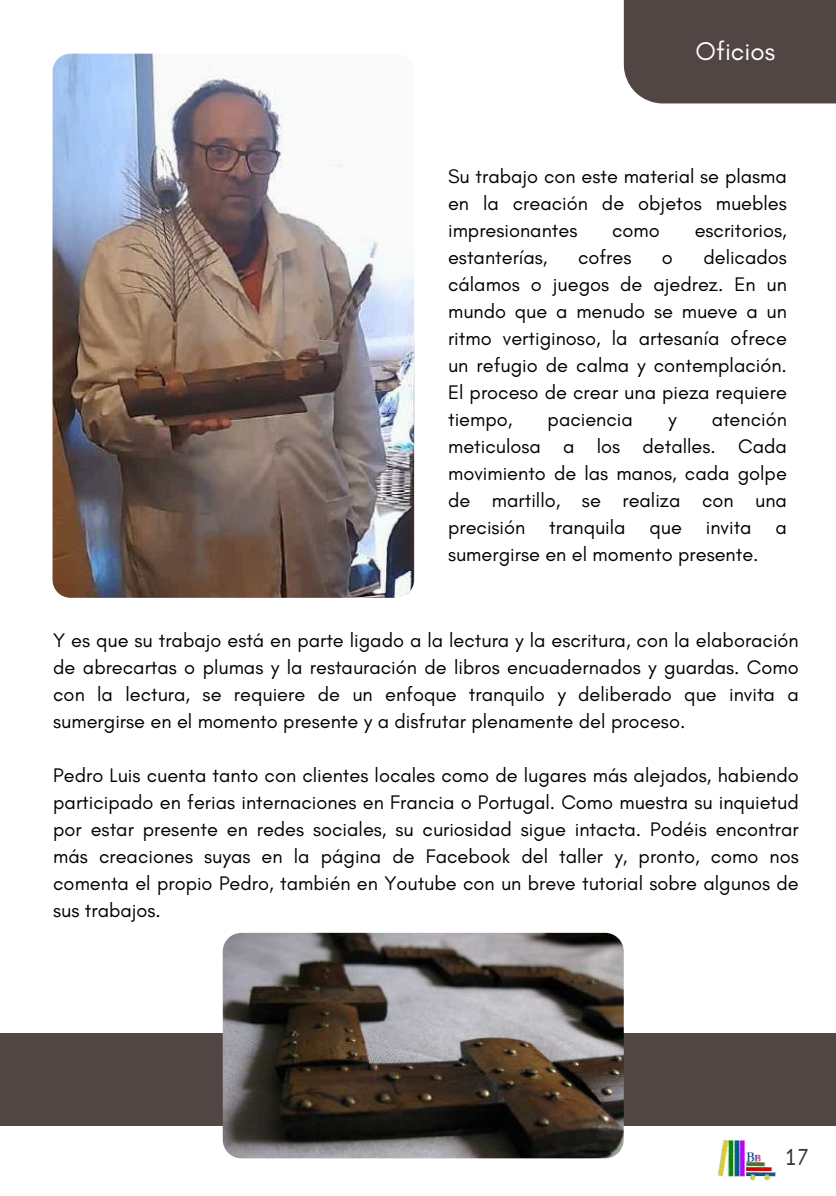
<style>
.page{position:relative;width:836px;height:1196px;background:#fff}
.page>*{position:absolute;margin:0;border:0;box-sizing:border-box;transform-origin:0 0}
.t1{font:38px "Computer says no";color:#373737}
.t2{font:26px "Glacial Indifference";color:#fff}
.t3{font:20px/27px "Glacial Indifference";color:#000;text-align:justify}
</style>
<div class="page">
<div style="left:0;top:1033px;width:836px;height:92px;background:#524644"></div>
<div style="left:623px;top:0;width:213px;height:103px;background:#524644"></div>
<img style="left:718px;top:1139px;width:57px;height:41px">
<img style="left:53px;top:54px;width:361px;height:543px">
<img style="left:223px;top:932px;width:400px;height:226px;border-radius:19px">
<h2 class="t2" style="left:695px;top:36px;width:81px">Oficios</h2>
<p class="t3" style="left:448px;top:163px;width:340px">Su trabajo con este material se plasma en la creación de objetos muebles impresionantes</p>
<p class="t3" style="left:612px;top:217px;width:49px">como</p>
<p class="t3" style="left:694px;top:217px;width:94px">escritorios,</p>
<p class="t3" style="left:448px;top:244px;width:340px;text-indent:255px">delicados cálamos o juegos de ajedrez. En un mundo que a menudo se mueve a un ritmo vertiginoso, la artesanía ofrece un refugio de calma y contemplación.<br>El proceso de crear una pieza requiere tiempo,</p>
<p class="t3" style="left:448px;top:244px;width:101px">estanterías,</p>
<p class="t3" style="left:578px;top:244px;width:55px">cofres</p>
<p class="t3" style="left:662px;top:244px;width:12px">o</p>
<p class="t3" style="left:448px;top:406px;width:340px;text-indent:263px">atención meticulosa a los detalles. Cada movimiento de las manos, cada golpe de martillo, se realiza con una precisión tranquila que invita a sumergirse en el momento presente.</p>
<p class="t3" style="left:547px;top:406px;width:87px">paciencia</p>
<p class="t3" style="left:668px;top:406px;width:10px">y</p>
<p class="t3" style="left:53px;top:626px;width:747px">Y es que su trabajo está en parte ligado a la lectura y la escritura, con la elaboración de abrecartas o plumas y la restauración de libros encuadernados y guardas. Como con la lectura, se requiere de un enfoque tranquilo y deliberado que invita a sumergirse en el momento presente y a disfrutar plenamente del proceso.</p>
<p class="t3" style="left:53px;top:761px;width:747px">Pedro Luis cuenta tanto con clientes locales como de lugares más alejados, habiendo participado en ferias internaciones en Francia o Portugal. Como muestra su inquietud por estar presente en redes sociales, su curiosidad sigue intacta. Podéis encontrar más creaciones suyas en la página de Facebook del taller y, pronto, como nos comenta el propio Pedro, también en Youtube con un breve tutorial sobre algunos de sus trabajos.</p>
<h1 class="t1" style="left:786px;top:1129px;width:25px">17</h1>
</div>
